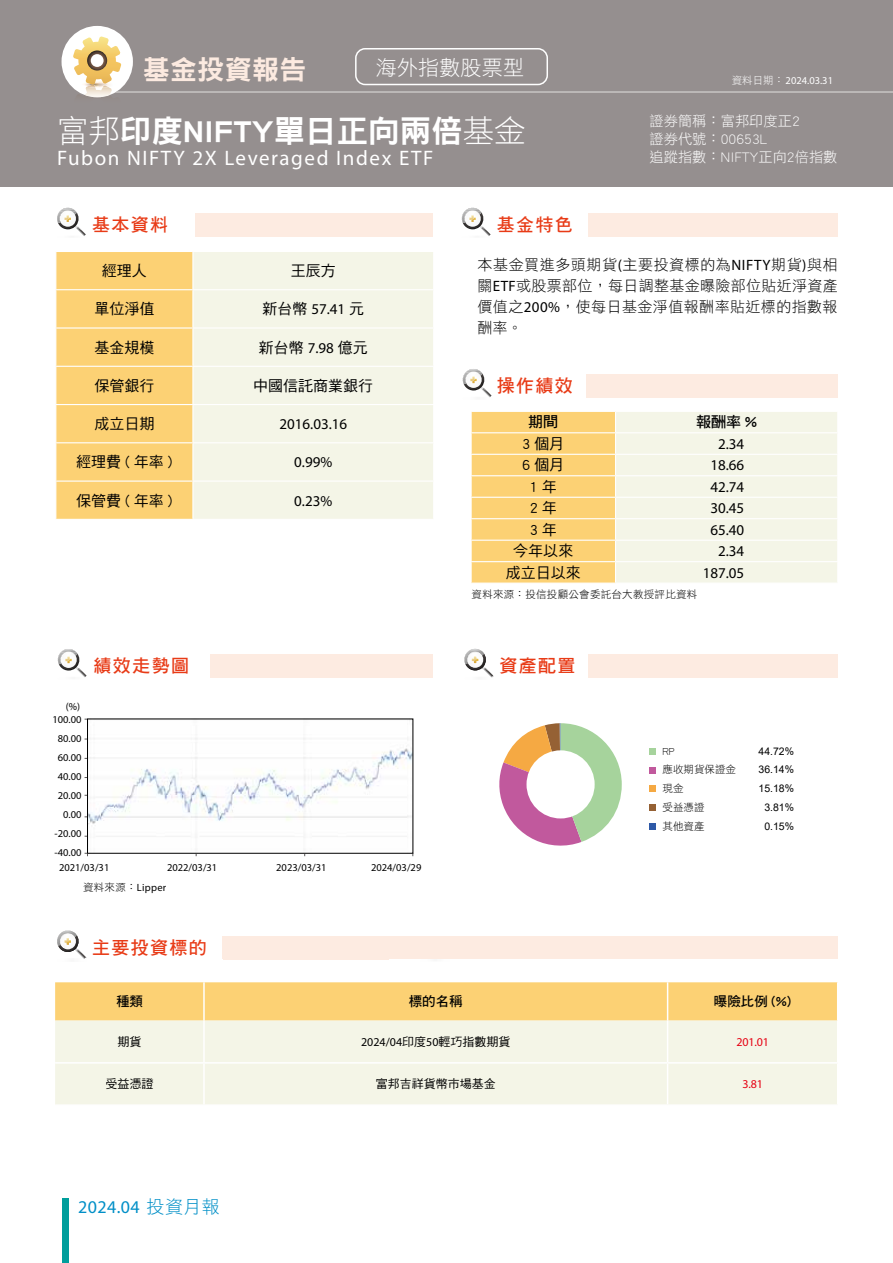
<style>
.page{position:relative;width:893px;height:1263px;background:#fff}
.page>*{position:absolute;margin:0;border:0;box-sizing:border-box;transform-origin:0 0}
.t1{font:31.5px "DF Hei Std W9";color:#fff}
.t2{font:27px "DF Hei Std W9";letter-spacing:.01em;color:#fceae0}
.t3{font:21px "Myriad Pro";letter-spacing:.075em;color:#fff}
.t4{font:21px "DF Hei Std W3";letter-spacing:.01em;color:#fff}
.t5{font:18px "DF Hei Std W7";letter-spacing:.075em;color:#e83b17}
.t6{font:18px "Myriad Pro";letter-spacing:.025em;color:#008fc7}
.t7{font:15px/21px "DF Hei Std W3";letter-spacing:.03em;color:#000;text-align:justify}
.t8{font:15px "DF Hei Std W5";color:#000}
.t9{font:15px "Myriad Pro";color:#000}
.t10{font:15px "DF Hei Std W7";color:#000}
.t11{font:14.25px/18px "DF Hei Std W3";color:#fff}
.t12{font:13.5px "DF Hei Std W7";color:#000}
.t13{font:12px "Myriad Pro";color:#000}
.t14{font:12px "DF Hei Std W5";color:#000}
.t15{font:12px "Myriad Pro";letter-spacing:-.015em;color:#e60012}
.t16{font:10.5px/18.9px "Myriad Pro";color:#000;text-align:right}
.t17{font:10.5px/18.8px "Arial";color:#000;text-align:center}
.t18{font:10.5px "DF Hei Std W3";letter-spacing:.025em;color:#000}
.t19{font:10.5px/18.8px "DF Hei Std W3";color:#000}
.t20{font:10.5px "Myriad Pro";color:#fff}
.s1{font-family:"DF Hei Std W3"}
.s2{font-family:"DF Hei Std W5"}
.s3{font-family:"Myriad Pro"}
</style>
<div class="page">
<div style="left:0;top:0;width:893px;height:186px;background:#958f8f"></div>
<div style="left:62px;top:26px;width:71px;height:71px;background:#fff;border-radius:50%"></div>
<svg style="left:73px;top:37px;width:820px;height:61px"></svg>
<img style="left:461px;top:212px;width:3px;height:11px">
<svg style="left:464px;top:208px;width:27px;height:28px"></svg>
<div style="left:588px;top:214px;width:249px;height:23px;background:#fdebe1"></div>
<img style="left:462px;top:372px;width:4px;height:12px">
<svg style="left:466px;top:369px;width:26px;height:28px"></svg>
<div style="left:586px;top:375px;width:251px;height:23px;background:#fdebe1"></div>
<img style="left:57px;top:211px;width:3px;height:12px">
<svg style="left:60px;top:208px;width:26px;height:28px"></svg>
<div style="left:195px;top:214px;width:237px;height:23px;background:#fdebe1"></div>
<div style="left:222px;top:936px;width:616px;height:23px;background:#fdebe1"></div>
<img style="left:57px;top:934px;width:3px;height:12px">
<svg style="left:60px;top:930px;width:27px;height:29px"></svg>
<div style="left:210px;top:654px;width:222px;height:23px;background:#fdebe1"></div>
<img style="left:57px;top:652px;width:4px;height:12px">
<svg style="left:61px;top:649px;width:26px;height:29px"></svg>
<div style="left:62px;top:1198px;width:6px;height:65px;background:#009e9c"></div>
<div style="left:355px;top:48px;width:193px;height:37px;border:2px solid #fff;border-radius:9px"></div>
<svg style="left:56px;top:252px;width:136px;height:267px;background:#fcd277"></svg>
<div style="left:193px;top:252px;width:240px;height:267px;background:#f4f5e7"></div>
<hr style="left:55px;top:289px;width:138px;height:1px;background:#fff">
<hr style="left:193px;top:289px;width:241px;height:1px;background:#fff">
<hr style="left:55px;top:327px;width:138px;height:2px;background:#fff">
<hr style="left:193px;top:327px;width:241px;height:2px;background:#fff">
<hr style="left:55px;top:366px;width:138px;height:1px;background:#fff">
<hr style="left:193px;top:366px;width:241px;height:1px;background:#fff">
<hr style="left:55px;top:404px;width:138px;height:1px;background:#fff">
<hr style="left:193px;top:404px;width:241px;height:1px;background:#fff">
<hr style="left:55px;top:442px;width:138px;height:1px;background:#fff">
<hr style="left:193px;top:442px;width:241px;height:1px;background:#fff">
<hr style="left:55px;top:480px;width:138px;height:2px;background:#fff">
<hr style="left:193px;top:480px;width:241px;height:2px;background:#fff">
<svg style="left:471px;top:411px;width:366px;height:172px;background:#f7e8be"></svg>
<svg style="left:649px;top:748px;width:6px;height:6px"></svg>
<svg style="left:649px;top:767px;width:6px;height:6px"></svg>
<svg style="left:649px;top:786px;width:6px;height:6px"></svg>
<div style="left:649px;top:804px;width:6px;height:7px;background:#956134"></div>
<svg style="left:649px;top:823px;width:6px;height:6px"></svg>
<svg style="left:55px;top:982px;width:782px;height:122px;background:#f6e9c3"></svg>
<hr style="left:203px;top:982px;width:2px;height:38px;background:#fff">
<hr style="left:667px;top:982px;width:1px;height:38px;background:#fff">
<hr style="left:203px;top:1063px;width:2px;height:41px;background:#fff">
<hr style="left:667px;top:1063px;width:1px;height:41px;background:#fff">
<hr style="left:203px;top:1020px;width:2px;height:42px;background:#fff">
<hr style="left:667px;top:1020px;width:1px;height:42px;background:#fff">
<hr style="left:55px;top:1062px;width:149px;height:1px;background:#fff">
<hr style="left:204px;top:1062px;width:464px;height:1px;background:#fff">
<hr style="left:668px;top:1062px;width:170px;height:1px;background:#fff">
<div style="left:588px;top:654px;width:250px;height:24px;background:#fdebe1"></div>
<img style="left:464px;top:653px;width:3px;height:11px">
<svg style="left:467px;top:649px;width:27px;height:29px"></svg>
<img style="left:89px;top:720px;width:322px;height:117px">
<div style="left:87px;top:718px;width:326px;height:136px;border:1px solid #000"></div>
<svg style="left:499px;top:723px;width:123px;height:123px"></svg>
<div style="left:526px;top:750px;width:69px;height:68px;background:#fff;border-radius:50%"></div>
<h2 class="t2" style="left:143px;top:55px;width:165px">基金投資報告</h2>
<h3 class="t4" style="left:376px;top:56px;width:150px">海外指數股票型</h3>
<h1 class="t1" style="left:57px;top:113px;width:470px"><span class="s1">富邦</span>印度NIFTY單日正向兩倍<span class="s1">基金</span></h1>
<h3 class="t3" style="left:57px;top:145px;width:378px">Fubon NIFTY 2X Leveraged Index ETF</h3>
<h3 class="t5" style="left:92px;top:214px;width:78px">基本資料</h3>
<h3 class="t5" style="left:497px;top:215px;width:78px">基金特色</h3>
<p class="t20" style="left:732px;top:74px;width:103px"><span class="s1">資料日期：</span>2024.03.31</p>
<h3 class="t11" style="left:649px;top:112px;width:190px">證券簡稱：富邦印度正2<br>證券代號：00653L<br>追蹤指數：NIFTY正向2倍指數</h3>
<h3 class="t8" style="left:102px;top:262px;width:46px">經理人</h3>
<h3 class="t8" style="left:291px;top:262px;width:46px">王辰方</h3>
<h3 class="t8" style="left:94px;top:301px;width:61px">單位淨值</h3>
<h3 class="t9" style="left:263px;top:300px;width:103px"><span class="s2">新台幣</span> 57.41 <span class="s2">元</span></h3>
<h3 class="t8" style="left:94px;top:339px;width:61px">基金規模</h3>
<h3 class="t8" style="left:259px;top:339px;width:110px">新台幣 <span class="s3">7.98</span> 億元</h3>
<h3 class="t8" style="left:94px;top:377px;width:61px">保管銀行</h3>
<h3 class="t8" style="left:253px;top:377px;width:121px">中國信託商業銀行</h3>
<h3 class="t8" style="left:94px;top:416px;width:61px">成立日期</h3>
<h3 class="t9" style="left:279px;top:415px;width:69px">2016.03.16</h3>
<h3 class="t8" style="left:76px;top:454px;width:98px">經理費 ( 年率 )</h3>
<h3 class="t9" style="left:294px;top:453px;width:40px">0.99%</h3>
<h3 class="t8" style="left:76px;top:492px;width:98px">保管費 ( 年率 )</h3>
<h3 class="t9" style="left:294px;top:491px;width:40px">0.23%</h3>
<p class="t16" style="left:66px;top:697px;width:16px">(%)</p>
<p class="t16" style="left:52px;top:710px;width:31px">100.00<br>80.00<br>60.00<br>40.00<br>20.00<br>0.00 -20.00 -40.00</p>
<h3 class="t5" style="left:94px;top:656px;width:97px">績效走勢圖</h3>
<p class="t16" style="left:59px;top:857px;width:52px">2021/03/31</p>
<p class="t16" style="left:167px;top:857px;width:52px">2022/03/31</p>
<p class="t16" style="left:276px;top:857px;width:52px">2023/03/31</p>
<p class="t16" style="left:371px;top:857px;width:52px">2024/03/29</p>
<p class="t16" style="left:83px;top:878px;width:85px"><span class="s1">資料來源：</span>Lipper</p>
<h3 class="t5" style="left:92px;top:937px;width:116px">主要投資標的</h3>
<h3 class="t7" style="left:477px;top:254px;width:362px">本基金買進多頭期貨<span class="s3">(</span>主要投資標的為<span class="s3">NIFTY</span>期貨<span class="s3">)</span>與相關<span class="s3">ETF</span>或股票部位，每日調整基金曝險部位貼近淨資產價值之<span class="s3">200%</span>，使每日基金淨值報酬率貼近標的指數報酬率。</h3>
<h3 class="t5" style="left:497px;top:376px;width:78px">操作績效</h3>
<h3 class="t10" style="left:528px;top:414px;width:31px">期間</h3>
<h3 class="t10" style="left:696px;top:414px;width:63px">報酬率 %</h3>
<h3 class="t8" style="left:522px;top:435px;width:43px">3 個月</h3>
<h3 class="t9" style="left:718px;top:435px;width:28px">2.34</h3>
<h3 class="t8" style="left:522px;top:457px;width:43px">6 個月</h3>
<h3 class="t9" style="left:710px;top:456px;width:35px">18.66</h3>
<h3 class="t8" style="left:530px;top:478px;width:28px">1年</h3>
<h3 class="t9" style="left:710px;top:478px;width:35px">42.74</h3>
<h3 class="t8" style="left:530px;top:500px;width:28px">2年</h3>
<h3 class="t9" style="left:710px;top:499px;width:35px">30.45</h3>
<h3 class="t8" style="left:530px;top:521px;width:28px">3年</h3>
<h3 class="t9" style="left:710px;top:520px;width:35px">65.40</h3>
<h3 class="t8" style="left:513px;top:543px;width:61px">今年以來</h3>
<h3 class="t9" style="left:718px;top:542px;width:28px">2.34</h3>
<h3 class="t8" style="left:506px;top:564px;width:76px">成立日以來</h3>
<h3 class="t9" style="left:703px;top:563px;width:43px">187.05</h3>
<p class="t18" style="left:472px;top:589px;width:227px">資料來源：投信投顧公會委託台大教授評比資料</p>
<h3 class="t5" style="left:499px;top:656px;width:39px">產業</h3>
<h3 class="t5" style="left:499px;top:656px;width:78px">資產配置</h3>
<p class="t19" style="left:663px;top:741px;width:75px">RP<br>應收期貨保證金現金<br>受益憑證<br>其他資產</p>
<p class="t17" style="left:758px;top:741px;width:37px">44.72%<br>36.14%<br>15.18%<br>3.81%<br>0.15%</p>
<p class="t12" style="left:116px;top:994px;width:28px">種類</p>
<p class="t12" style="left:409px;top:994px;width:55px">標的名稱</p>
<p class="t12" style="left:714px;top:994px;width:79px">曝險比例 (%)</p>
<p class="t14" style="left:118px;top:1035px;width:25px">期貨</p>
<p class="t13" style="left:361px;top:1035px;width:151px">2024/04<span class="s2">印度</span>50<span class="s2">輕巧指數期貨</span></p>
<p class="t15" style="left:736px;top:1035px;width:34px">201.01</p>
<p class="t14" style="left:106px;top:1077px;width:49px">受益憑證</p>
<p class="t14" style="left:376px;top:1077px;width:122px">富邦吉祥貨幣市場基金</p>
<p class="t15" style="left:742px;top:1077px;width:22px">3.81</p>
<h3 class="t6" style="left:78px;top:1195px;width:143px">2024.04 <span class="s1">投資月報</span></h3>
</div>
